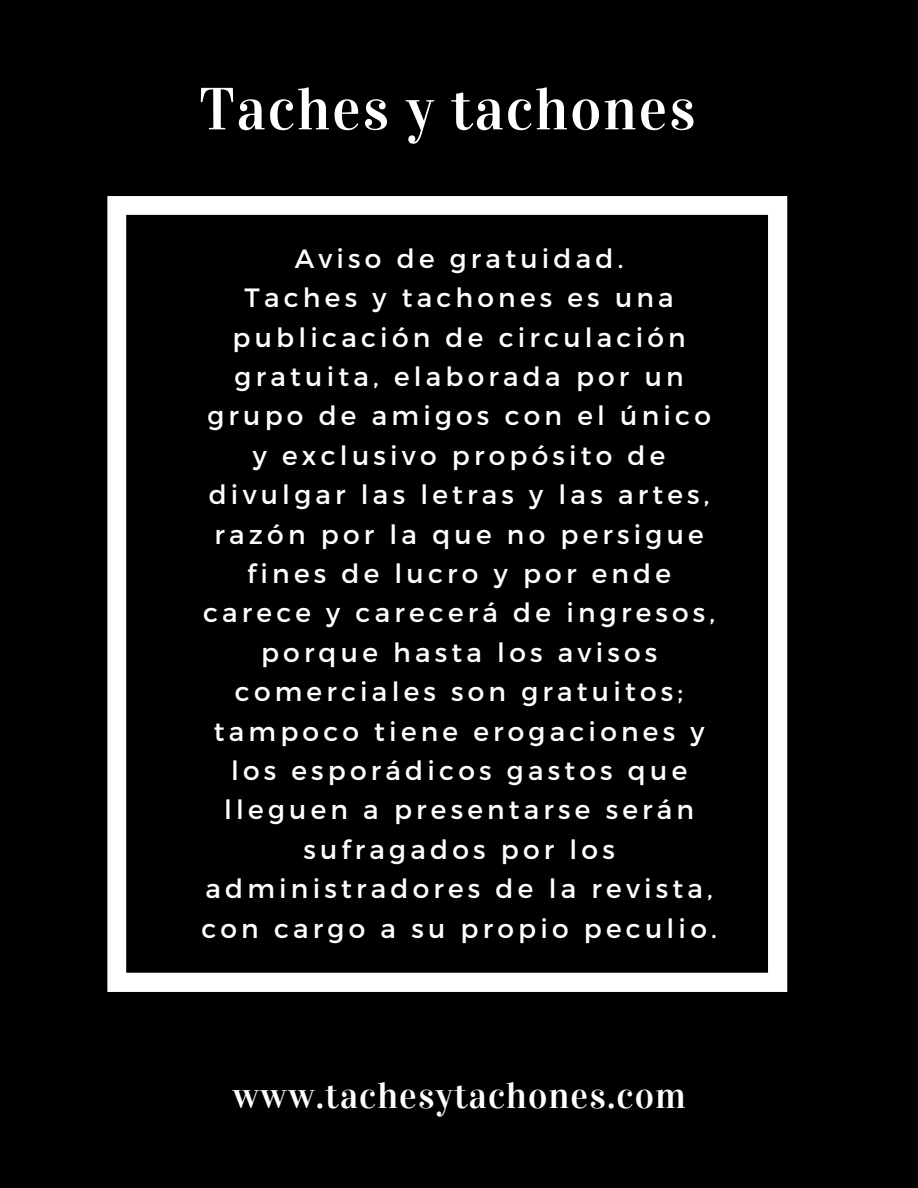
<style>
.page{position:relative;width:918px;height:1188px;background:#000}
.page>*{position:absolute;margin:0;border:0;box-sizing:border-box;transform-origin:0 0}
.t1{font:59.55px "Vidaloka";letter-spacing:.03em;color:#fff}
.t2{font:36.9px "Vidaloka";letter-spacing:.03em;color:#fff}
.t3{font:26.4px/39.5px "Montserrat";letter-spacing:.16em;color:#fff;text-align:center}
</style>
<div class="page">
<svg style="left:107px;top:196px;width:680px;height:796px"></svg>
<h1 class="t1" style="left:199px;top:73px;width:498px">Taches y tachones</h1>
<p class="t3" style="left:201px;top:239px;width:517px">Aviso de gratuidad.<br>Taches y tachones es una publicación de circulación gratuita, elaborada por un grupo de amigos con el único y exclusivo propósito de divulgar las letras y las artes, razón por la que no persigue fines de lucro y por ende carece y carecerá de ingresos, porque hasta los avisos comerciales son gratuitos; tampoco tiene erogaciones y los esporádicos gastos que lleguen a presentarse serán sufragados por los administradores de la revista, con cargo a su propio peculio.</p>
<h2 class="t2" style="left:233px;top:1073px;width:455px">www.tachesytachones.com</h2>
</div>
